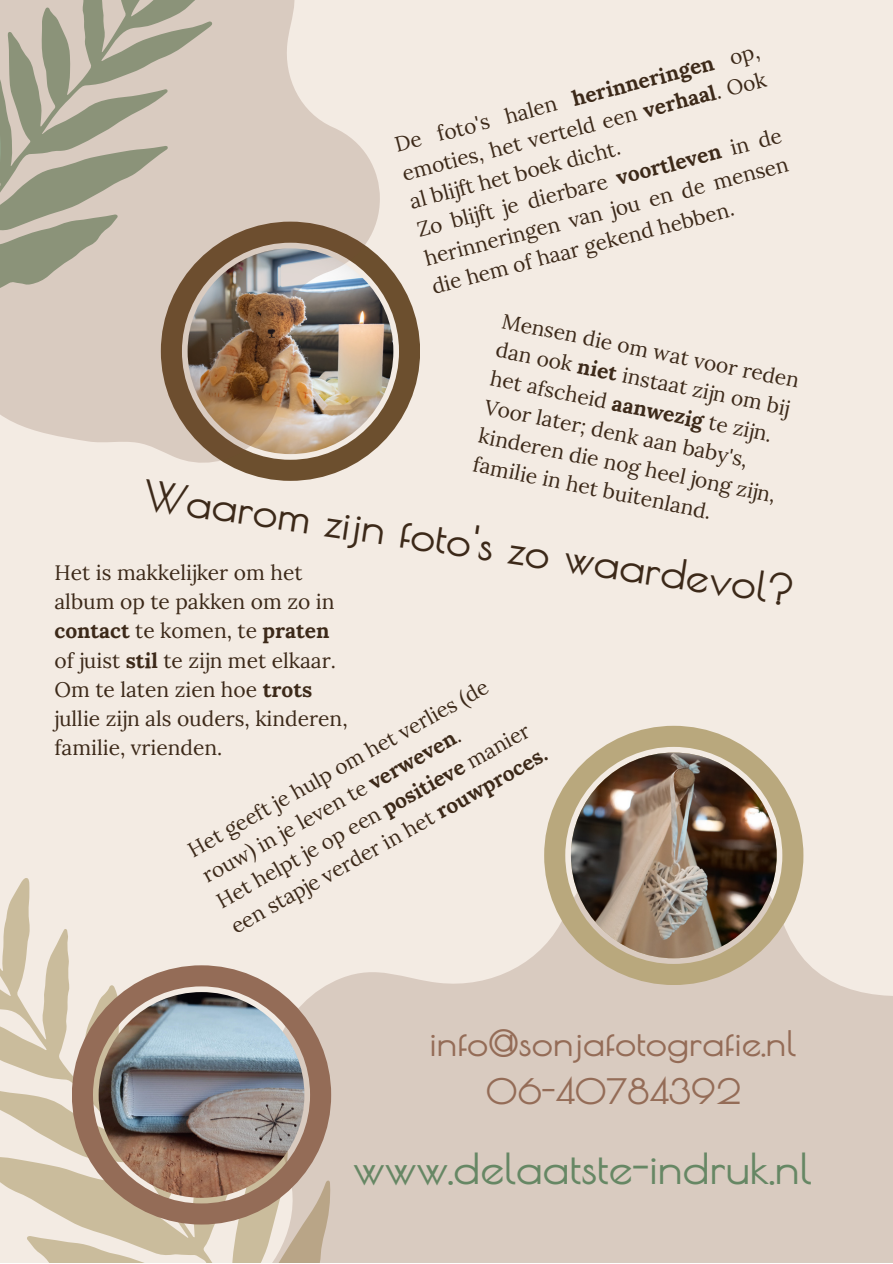
<style>
.page{position:relative;width:893px;height:1264px;background:#fff}
.page>*{position:absolute;margin:0;border:0;box-sizing:border-box;transform-origin:0 0}
.t1{font:700 42px "Poiret One";color:#668764}
.t2{font:700 40.5px "Poiret One";color:#3c2919}
.t3{font:700 34.5px/47.2px "Poiret One";color:#946c57;text-align:center}
.t4{font:21px/29.2px "Lora";color:#3c2919}
.s1{font-weight:700}
</style>
<div class="page">
<div style="left:0;top:0;width:892px;height:1262px;background:#f3ebe3"></div>
<svg style="left:0;top:878px;width:161px;height:384px"></svg>
<svg style="left:161px;top:846px;width:731px;height:416px;fill:#d9cbc0"></svg>
<svg style="left:269px;top:258px;width:151px;height:223px"></svg>
<img style="left:544px;top:725px;width:259px;height:260px">
<svg style="left:0;top:0;width:380px;height:479px;background:#c0b3a3"></svg>
<img style="left:72px;top:965px;width:259px;height:259px">
<p class="t4" style="left:390px;top:132px;width:378px;rotate:-15deg">De foto's halen <span class="s1">herinneringen</span> op, emoties, het verteld een <span class="s1">verhaal</span>. Ook al blijft het boek dicht.<br>Zo blijft je dierbare <span class="s1">voortleven</span> in de herinneringen van jou en de mensen die hem of haar gekend hebben.</p>
<p class="t4" style="left:503px;top:307px;width:305px;rotate:11deg">Mensen die om wat voor reden dan ook <span class="s1">niet</span> instaat zijn om bij het afscheid <span class="s1">aanwezig</span> te zijn.<br>Voor later; denk aan baby's, kinderen die nog heel jong zijn, familie in het buitenland.</p>
<h2 class="t2" style="left:146px;top:473px;width:659px;rotate:8deg">Waarom zijn foto's zo waardevol?</h2>
<p class="t4" style="left:54px;top:557px;width:295px">Het is makkelijker om het album op te pakken om zo in <span class="s1">contact</span> te komen, te <span class="s1">praten </span>of juist <span class="s1">stil</span> te zijn met elkaar.<br>Om te laten zien hoe <span class="s1">trots </span>jullie zijn als ouders, kinderen, familie, vrienden.</p>
<p class="t4" style="left:182px;top:837px;width:360px;rotate:-29deg">Het geeft je hulp om het verlies (de rouw) in je leven te <span class="s1">verweven</span>.<br>Het helpt je op een <span class="s1">positieve</span> manier een stapje verder in het <span class="s1">rouwproces.</span></p>
<h3 class="t3" style="left:429px;top:1019px;width:368px">info@sonjafotografie.nl<br>06-40784392</h3>
<h1 class="t1" style="left:353px;top:1143px;width:460px">www.delaatste-indruk.nl</h1>
</div>
